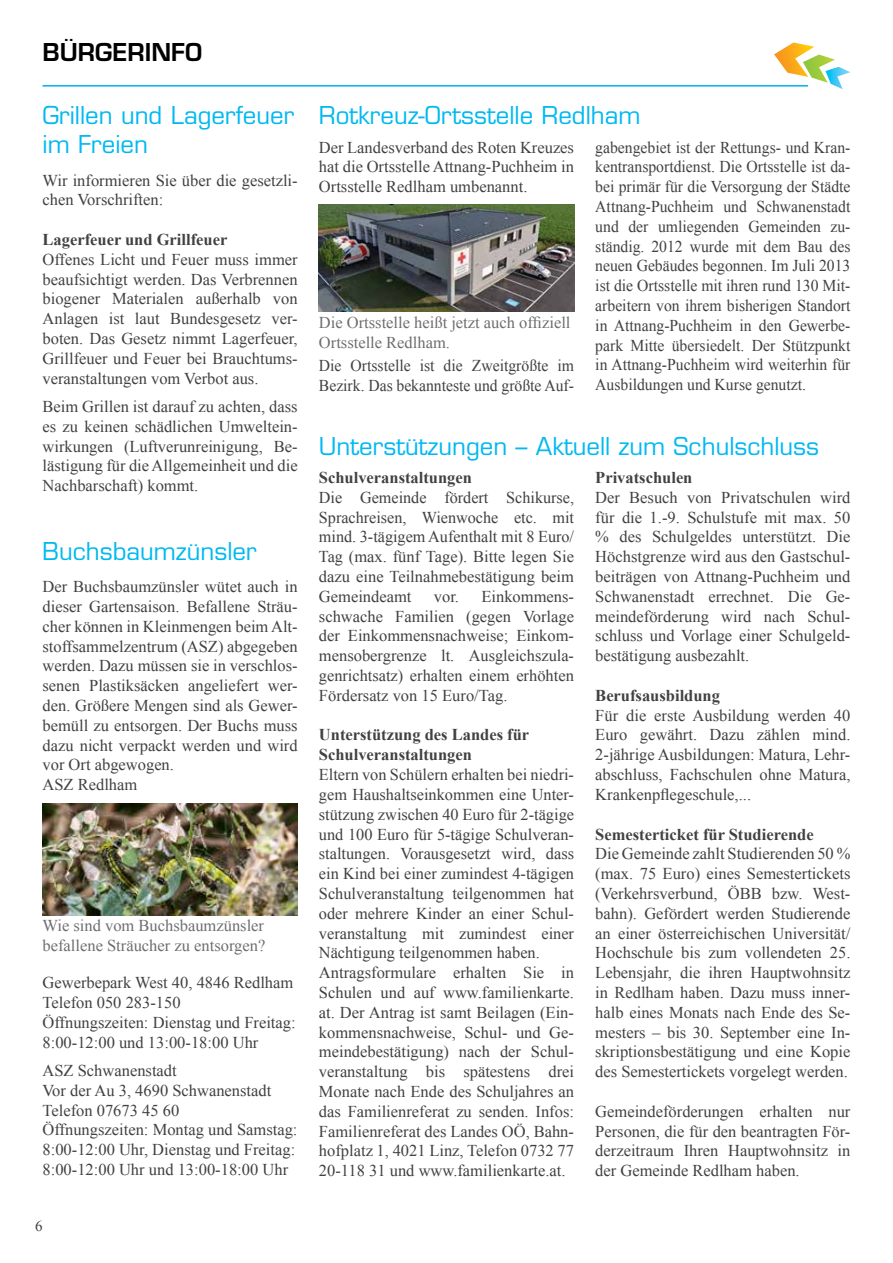
<style>
.page{position:relative;width:893px;height:1263px;background:#fff}
.page>*{position:absolute;margin:0;border:0;box-sizing:border-box;transform-origin:0 0}
.t1{font:24px/28.8px "Eurostile LT Std";color:#00b9f1}
.t2{font:600 24px "Eurostile LT Std";color:#000}
.t3{font:16.5px/19.8px "Times New Roman";color:#414042;text-align:justify}
.t4{font:16.5px/19.8px "Times New Roman";color:#414042;text-align:justify;scale:.95 1}
.t5{font:700 16.5px/19.8px "Times New Roman";color:#414042}
.t6{font:16.5px/19.8px "Times New Roman";color:#6d6e71}
.t7{font:15px "Times New Roman";color:#414042}
</style>
<div class="page">
<hr style="left:43px;top:85px;width:765px;height:2px;background:#00aeef">
<svg style="left:774px;top:43px;width:76px;height:46px"></svg>
<img style="left:43px;top:803px;width:255px;height:112px">
<img style="left:319px;top:205px;width:255px;height:107px">
<h1 class="t2" style="left:43px;top:37px;width:161px">BÜRGERINFO</h1>
<h1 class="t1" style="left:43px;top:101px;width:253px">Grillen und Lagerfeuer im Freien</h1>
<p class="t3" style="left:43px;top:170px;width:257px">Wir informieren Sie über die gesetzli&shy;chen Vorschriften:</p>
<p class="t5" style="left:43px;top:229px;width:186px">Lagerfeuer und Grillfeuer</p>
<p class="t3" style="left:43px;top:249px;width:257px">Offenes Licht und Feuer muss immer beaufsichtigt werden. Das Verbrennen biogener Materialen außerhalb von Anlagen ist laut Bundesgesetz ver&shy;boten. Das Gesetz nimmt Lagerfeuer, Grillfeuer und Feuer bei Brauchtums&shy;veranstaltungen vom Verbot aus.</p>
<p class="t3" style="left:43px;top:396px;width:257px">Beim Grillen ist darauf zu achten, dass es zu keinen schädlichen Umweltein&shy;wirkungen (Luftverunreinigung, Be&shy;lästigung für die Allgemeinheit und die Nachbarschaft) kommt.</p>
<h1 class="t1" style="left:43px;top:537px;width:216px">Buchsbaumzünsler</h1>
<p class="t3" style="left:43px;top:576px;width:257px;text-align:left">Der Buchsbaumzünsler wütet auch in dieser Gartensaison. Befallene Sträu&shy;cher können in Kleinmengen beim Alt&shy;stoffsammelzentrum (ASZ) abgegeben werden. Dazu müssen sie in verschlos&shy;senen Plastiksäcken angeliefert wer&shy;den. Größere Mengen sind als Gewer&shy;bemüll zu entsorgen. Der Buchs muss dazu nicht verpackt werden und wird vor Ort abgewogen.<br>ASZ Redlham</p>
<p class="t6" style="left:43px;top:915px;width:224px">Wie sind vom Buchsbaumzünsler befallene Sträucher zu entsorgen?</p>
<p class="t3" style="left:43px;top:972px;width:255px;text-align:left">Gewerbepark West 40, 4846 Redlham<br>Telefon 050 283-150<br>Öffnungszeiten: Dienstag und Freitag:<br>8:00-12:00 und 13:00-18:00 Uhr</p>
<p class="t3" style="left:43px;top:1060px;width:256px;text-align:left">ASZ Schwanenstadt<br>Vor der Au 3, 4690 Schwanenstadt<br>Telefon 07673 45 60<br>Öffnungszeiten: Montag und Samstag:<br>8:00-12:00 Uhr, Dienstag und Freitag:<br>8:00-12:00 Uhr und 13:00-18:00 Uhr</p>
<p class="t7" style="left:35px;top:1216px;width:9px">6</p>
<h1 class="t1" style="left:319px;top:101px;width:323px">Rotkreuz-Ortsstelle Redlham</h1>
<p class="t3" style="left:319px;top:137px;width:257px">Der Landesverband des Roten Kreuzes hat die Ortsstelle Attnang-Puchheim in Ortsstelle Redlham umbenannt.</p>
<p class="t4" style="left:595px;top:137px;width:270px">gabengebiet ist der Rettungs- und Kran&shy;kentransportdienst. Die Ortsstelle ist da&shy;bei primär für die Versorgung der Städte Attnang-Puchheim und Schwanenstadt und der umliegenden Gemeinden zu&shy;ständig. 2012 wurde mit dem Bau des neuen Gebäudes begonnen. Im Juli 2013 ist die Ortsstelle mit ihren rund 130 Mit&shy;arbeitern von ihrem bisherigen Standort in Attnang-Puchheim in den Gewerbe&shy;park Mitte übersiedelt. Der Stützpunkt in Attnang-Puchheim wird weiterhin für Ausbildungen und Kurse genutzt.</p>
<p class="t6" style="left:319px;top:313px;width:253px">Die Ortsstelle heißt jetzt auch offiziell<br>Ortsstelle Redlham.</p>
<p class="t4" style="left:319px;top:356px;width:270px">Die Ortsstelle ist die Zweitgrößte im<br>Bezirk. Das bekannteste und größte Auf-</p>
<h1 class="t1" style="left:319px;top:432px;width:502px">Unterstützungen – Aktuell zum Schulschluss</h1>
<p class="t5" style="left:319px;top:467px;width:155px">Schulveranstaltungen</p>
<p class="t3" style="left:319px;top:487px;width:257px">Die Gemeinde fördert Schikurse, Sprachreisen, Wienwoche etc. mit mind. 3-tägigem Aufenthalt mit 8 Euro/ Tag (max. fünf Tage). Bitte legen Sie dazu eine Teilnahmebestätigung beim Gemeindeamt</p>
<p class="t5" style="left:595px;top:467px;width:99px">Privatschulen</p>
<p class="t3" style="left:595px;top:487px;width:257px">Der Besuch von Privatschulen wird für die 1.-9. Schulstufe mit max. 50 % des Schulgeldes unterstützt. Die Höchstgrenze wird aus den Gastschul&shy;beiträgen von Attnang-Puchheim und Schwanenstadt errechnet. Die Ge&shy;meindeförderung wird nach Schul&shy;schluss und Vorlage einer Schulgeld&shy;bestätigung ausbezahlt.</p>
<p class="t5" style="left:595px;top:685px;width:126px">Berufsausbildung</p>
<p class="t3" style="left:595px;top:705px;width:257px">Für die erste Ausbildung werden 40<br>Euro gewährt. Dazu zählen mind.<br>2-jährige Ausbildungen: Matura, Lehr&shy;abschluss, Fachschulen ohne Matura, Krankenpflegeschule,...</p>
<p class="t5" style="left:595px;top:824px;width:220px">Semesterticket für Studierende</p>
<p class="t3" style="left:595px;top:844px;width:257px">Die Gemeinde zahlt Studierenden 50 % (max. 75 Euro) eines Semestertickets (Verkehrsverbund, ÖBB bzw. West&shy;bahn). Gefördert werden Studierende an einer österreichischen Universität/ Hochschule bis zum vollendeten 25.<br>Lebensjahr, die ihren Hauptwohnsitz in Redlham haben. Dazu muss inner&shy;halb eines Monats nach Ende des Se&shy;mesters – bis 30. September eine In&shy;skriptionsbestätigung und eine Kopie des Semestertickets vorgelegt werden.</p>
<p class="t3" style="left:595px;top:1101px;width:257px">Gemeindeförderungen erhalten nur Personen, die für den beantragten För&shy;derzeitraum Ihren Hauptwohnsitz in der Gemeinde Redlham haben.</p>
<p class="t3" style="left:319px;top:586px;width:257px;text-indent:163px">Einkommens&shy;schwache Familien (gegen Vorlage der Einkommensnachweise; Einkom&shy;mensobergrenze lt. Ausgleichszula&shy;genrichtsatz) erhalten einem erhöhten Fördersatz von 15 Euro/Tag.</p>
<p class="t5" style="left:319px;top:725px;width:212px">Unterstützung des Landes für<br>Schulveranstaltungen</p>
<p class="t3" style="left:319px;top:764px;width:257px;text-align:left">Eltern von Schülern erhalten bei niedri&shy;gem Haushaltseinkommen eine Unter&shy;stützung zwischen 40 Euro für 2-tägige und 100 Euro für 5-tägige Schulveran&shy;staltungen. Vorausgesetzt wird, dass ein Kind bei einer zumindest 4-tägigen Schulveranstaltung teilgenommen hat oder mehrere Kinder an einer Schul&shy;veranstaltung mit zumindest einer Nächtigung teilgenommen haben.<br>Antragsformulare erhalten Sie in Schulen und auf www.familienkarte. at. Der Antrag ist samt Beilagen (Ein&shy;kommensnachweise, Schul- und Ge&shy;meindebestätigung) nach der Schul&shy;veranstaltung bis spätestens drei Monate nach Ende des Schuljahres an das Familienreferat zu senden. Infos:<br>Familienreferat des Landes OÖ, Bahn&shy;hofplatz 1, 4021 Linz, Telefon 0732 77<br>20-118 31 und www.familienkarte.at.</p>
<p class="t3" style="left:434px;top:586px;width:27px">vor.</p>
</div>
